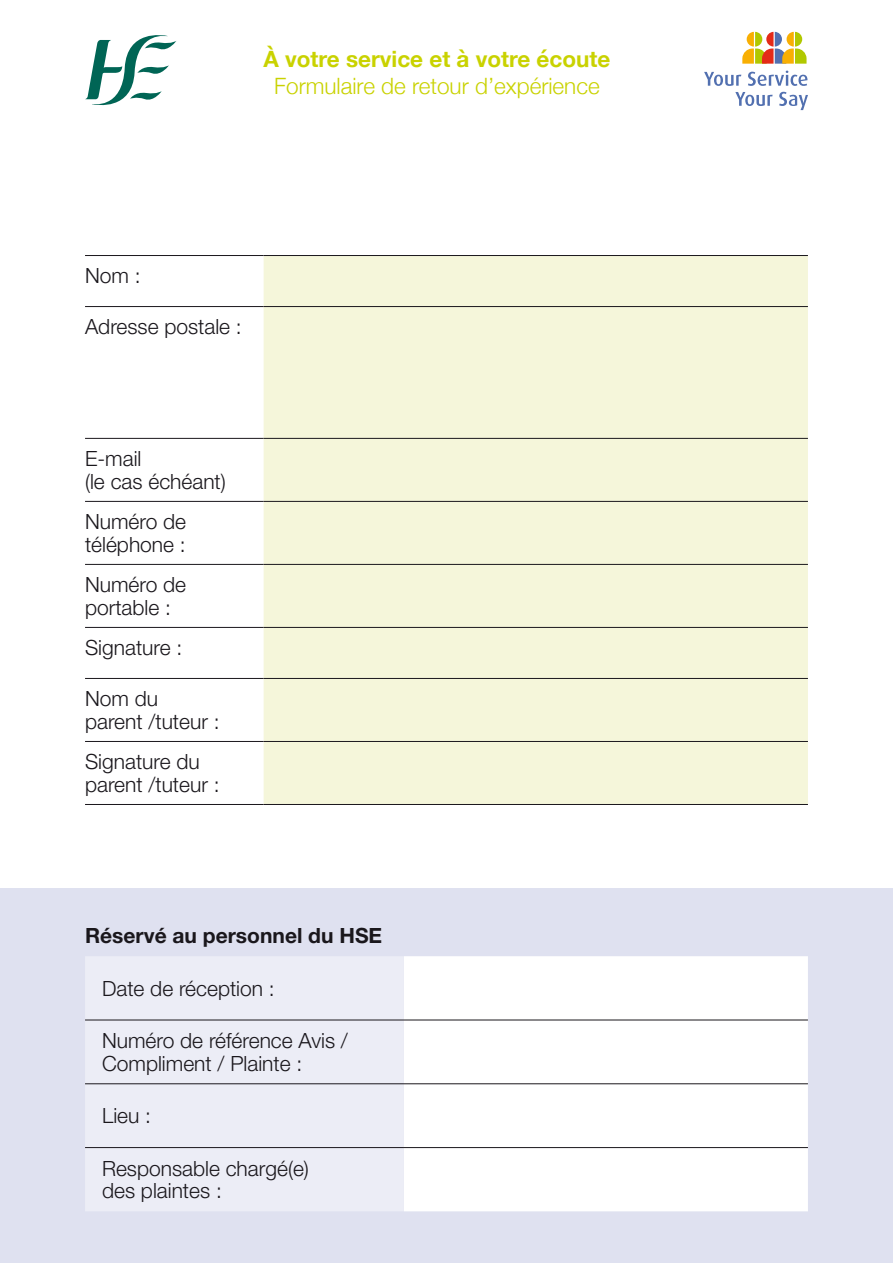
<style>
.page{position:relative;width:893px;height:1263px;background:#fff}
.page>*{position:absolute;margin:0;border:0;box-sizing:border-box;transform-origin:0 0}
.t1{font:300 22.5px/27px "Helvetica Neue";color:#c9d200;text-align:center}
.t2{font:300 21px/22.5px "Helvetica Neue LT Std";color:#1a171c}
.Head_4_-_web{font:700 21px "Helvetica Neue LT Std";color:#1a171c}
.s1{font-weight:700}
</style>
<div class="page">
<div style="left:0;top:889px;width:893px;height:374px;background:#dfe1f0"></div>
<svg style="left:85px;top:35px;width:91px;height:71px"></svg>
<svg style="left:704px;top:72px;width:37px;height:14px"></svg>
<svg style="left:748px;top:71px;width:60px;height:15px"></svg>
<svg style="left:735px;top:92px;width:38px;height:14px"></svg>
<svg style="left:779px;top:92px;width:29px;height:18px"></svg>
<svg style="left:742px;top:32px;width:64px;height:32px"></svg>
<div style="left:85px;top:957px;width:319px;height:254px;background:#ecedf6"></div>
<div style="left:404px;top:956px;width:404px;height:255px;background:#fff"></div>
<hr style="left:85px;top:1020px;width:319px;height:1px;background:#1a171c">
<hr style="left:404px;top:1020px;width:404px;height:1px;background:#1a171c">
<hr style="left:85px;top:1083px;width:319px;height:1px;background:#1a171c">
<hr style="left:404px;top:1083px;width:404px;height:1px;background:#1a171c">
<hr style="left:85px;top:1147px;width:319px;height:1px;background:#1a171c">
<hr style="left:404px;top:1147px;width:404px;height:1px;background:#1a171c">
<div style="left:264px;top:256px;width:544px;height:548px;background:#f5f6da"></div>
<hr style="left:85px;top:255px;width:179px;height:1px;background:#1a171c">
<hr style="left:264px;top:255px;width:544px;height:1px;background:#1a171c">
<hr style="left:85px;top:306px;width:179px;height:1px;background:#1a171c">
<hr style="left:264px;top:306px;width:544px;height:1px;background:#1a171c">
<hr style="left:85px;top:438px;width:179px;height:1px;background:#1a171c">
<hr style="left:264px;top:438px;width:544px;height:1px;background:#1a171c">
<hr style="left:85px;top:501px;width:179px;height:1px;background:#1a171c">
<hr style="left:264px;top:501px;width:544px;height:1px;background:#1a171c">
<hr style="left:85px;top:564px;width:179px;height:1px;background:#1a171c">
<hr style="left:264px;top:564px;width:544px;height:1px;background:#1a171c">
<hr style="left:85px;top:627px;width:179px;height:1px;background:#1a171c">
<hr style="left:264px;top:627px;width:544px;height:1px;background:#1a171c">
<hr style="left:85px;top:678px;width:179px;height:1px;background:#1a171c">
<hr style="left:264px;top:678px;width:544px;height:1px;background:#1a171c">
<hr style="left:85px;top:741px;width:179px;height:1px;background:#1a171c">
<hr style="left:264px;top:741px;width:544px;height:1px;background:#1a171c">
<hr style="left:85px;top:804px;width:179px;height:1px;background:#1a171c">
<hr style="left:264px;top:804px;width:544px;height:1px;background:#1a171c">
<p class="t1" style="left:263px;top:43px;width:348px"><span class="s1">À votre service et à votre écoute<br></span>Formulaire de retour d’expérience</p>
<p class="t2" style="left:85px;top:264px;width:57px">Nom :</p>
<p class="t2" style="left:85px;top:315px;width:158px">Adresse postale :</p>
<p class="t2" style="left:85px;top:447px;width:142px">E-mail<br>(le cas échéant)</p>
<p class="t2" style="left:85px;top:510px;width:103px">Numéro de téléphone :</p>
<p class="t2" style="left:85px;top:573px;width:103px">Numéro de portable :</p>
<p class="t2" style="left:85px;top:636px;width:99px">Signature :</p>
<p class="t2" style="left:85px;top:687px;width:136px">Nom du parent /tuteur :</p>
<p class="t2" style="left:85px;top:750px;width:136px">Signature du parent /tuteur :</p>
<h4 class="Head_4_-_web" style="left:85px;top:923px;width:299px">Réservé au personnel du HSE</h4>
<p class="t2" style="left:102px;top:976px;width:174px">Date de réception :</p>
<p class="t2" style="left:102px;top:1029px;width:247px">Numéro de référence Avis /<br>Compliment / Plainte :</p>
<p class="t2" style="left:102px;top:1104px;width:51px">Lieu :</p>
<p class="t2" style="left:102px;top:1156px;width:208px">Responsable chargé(e) des plaintes :</p>
</div>
